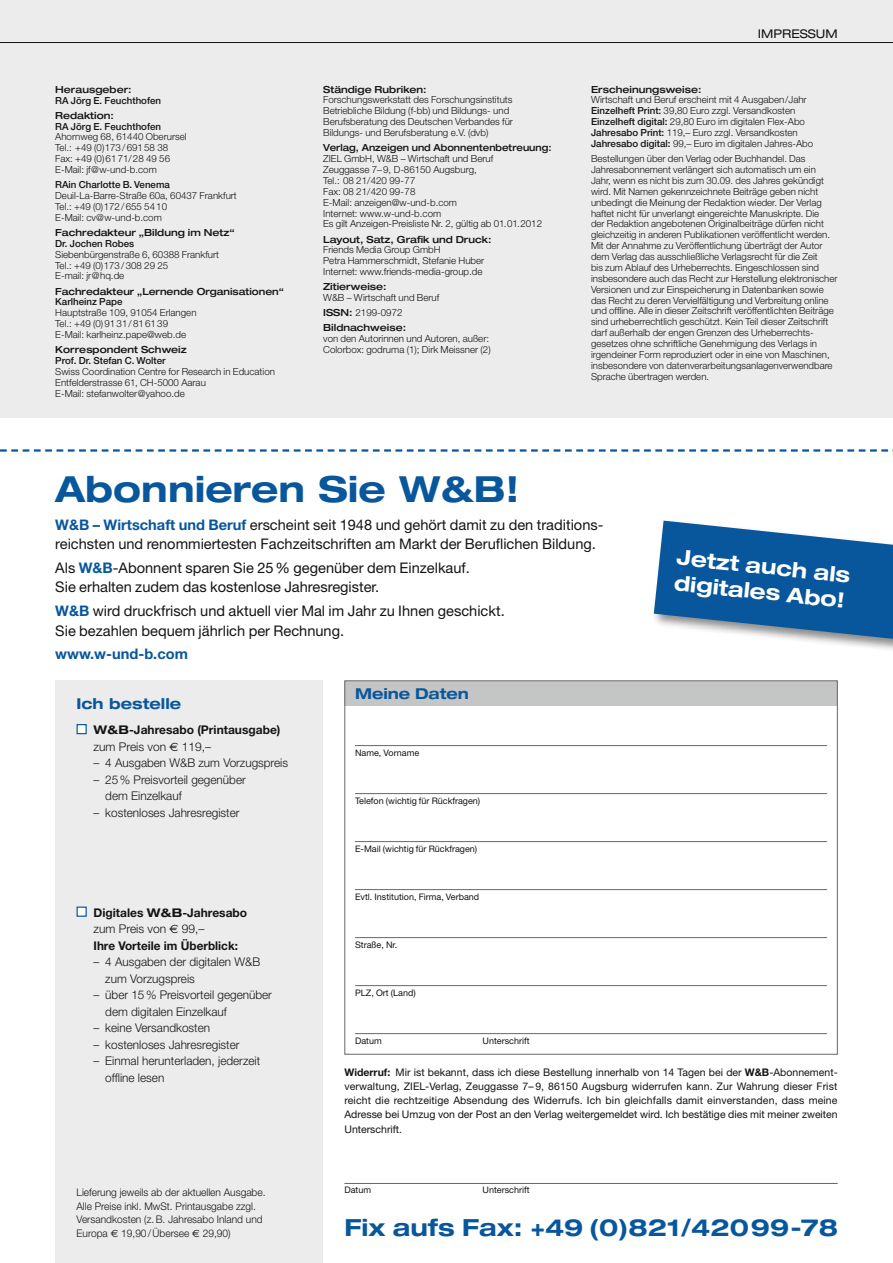
<style>
.page{position:relative;width:893px;height:1263px;background:#fff}
.page>*{position:absolute;margin:0;border:0;box-sizing:border-box;transform-origin:0 0}
.t1{font:700 expanded 36px "Helvetica Neue";color:#08579c}
.t2{font:700 expanded 23.7px "Helvetica Neue";color:#08579c}
.t3{font:700 expanded 21px/25.5px "Helvetica Neue";color:#fff}
.t4{font:700 expanded 15px "Helvetica Neue";color:#08579c}
.t5{font:14.7px/19.5px "Helvetica Neue";color:#141414}
.t6{font:700 14.7px "Helvetica Neue";color:#08579c}
.t7{font:300 12px/16.5px "Helvetica Neue";color:#141414}
.t8{font:700 12px/16.5px "Helvetica Neue";color:#141414}
.t9{font:expanded 12px "Helvetica Neue";color:#141414}
.t10{font:10.5px/14.2px "Helvetica Neue";color:#141414;text-align:justify}
.t11{font:300 10.5px/13.5px "Helvetica Neue";color:#141414}
.t12{font:300 9.75px/10.8px "Helvetica Neue";color:#141414}
.t13{font:500 expanded 9.75px "Helvetica Neue";color:#141414}
.t14{font:500 9.75px "Helvetica Neue";color:#141414}
.t15{font:500 expanded 9.75px "Helvetica Neue";color:#141414;scale:.93 1}
.t16{font:9px "Helvetica Neue";color:#141414}
.s1{font-weight:500;font-stretch:expanded}
.s2{font-weight:500}
.s3{font-weight:700;color:#08579c}
.s4{font-stretch:expanded}
.s5{font-weight:300}
.s6{font-family:"Euro Sans";font-weight:400}
.s7{font-weight:700}
</style>
<div class="page">
<div style="left:55px;top:680px;width:268px;height:583px;background:#ececec"></div>
<hr style="left:344px;top:1183px;width:494px;height:1px;background:#686867">
<svg style="left:0;top:449px;width:893px;height:3px"></svg>
<div style="left:344px;top:681px;width:494px;height:24px;background:#c4c5c5"></div>
<hr style="left:355px;top:745px;width:472px;height:1px;background:#686867">
<hr style="left:355px;top:793px;width:472px;height:1px;background:#686867">
<hr style="left:355px;top:841px;width:472px;height:1px;background:#686867">
<hr style="left:355px;top:889px;width:472px;height:1px;background:#686867">
<hr style="left:355px;top:937px;width:472px;height:1px;background:#686867">
<hr style="left:355px;top:985px;width:472px;height:1px;background:#686867">
<hr style="left:355px;top:1033px;width:472px;height:1px;background:#686867">
<div style="left:652px;top:519px;width:241px;height:140px;background:#141414;opacity:.5"></div>
<svg style="left:654px;top:521px;width:239px;height:118px;background:#3876ac"></svg>
<div style="left:77px;top:724px;width:10px;height:10px;background:#fff;border:1px solid #08579c"></div>
<div style="left:77px;top:906px;width:10px;height:11px;background:#fff;border:1px solid #08579c"></div>
<div style="left:0;top:0;width:893px;height:418px;background:#ececec"></div>
<hr style="left:0;top:42px;width:893px;height:1px;background:#141414">
<p class="t13" style="left:55px;top:83px;width:78px">Herausgeber:</p>
<p class="t14" style="left:55px;top:94px;width:107px">RA Jörg E. Feuchthofen</p>
<p class="t13" style="left:55px;top:109px;width:60px">Redaktion:</p>
<p class="t14" style="left:55px;top:120px;width:107px">RA Jörg E. Feuchthofen</p>
<p class="t12" style="left:55px;top:131px;width:133px">Ahornweg 68, 61440 Oberursel<br>Tel.: +49 (0)173/69158 38<br>Fax: +49 (0)6171/28 49 56<br>E-Mail: jf@w-und-b.com</p>
<p class="t14" style="left:55px;top:179px;width:116px">RAin Charlotte B. Venema</p>
<p class="t12" style="left:55px;top:190px;width:183px">Deuil-La-Barre-Straße 60a, 60437 Frankfurt<br>Tel.: +49 (0)172/655 5410<br>E-Mail: cv@w-und-b.com</p>
<p class="t13" style="left:55px;top:226px;width:181px">Fachredakteur „Bildung im Netz“</p>
<p class="t14" style="left:55px;top:237px;width:81px">Dr. Jochen Robes</p>
<p class="t12" style="left:55px;top:249px;width:165px">Siebenbürgenstraße 6, 60388 Frankfurt<br>Tel.: +49 (0)173/308 29 25<br>E-mail: jr@hq.de</p>
<p class="t13" style="left:55px;top:285px;width:230px">Fachredakteur „Lernende Organisationen“</p>
<p class="t14" style="left:55px;top:296px;width:69px">Karlheinz Pape</p>
<p class="t12" style="left:55px;top:307px;width:143px">Hauptstraße 109, 91054 Erlangen<br>Tel.: +49 (0)9131/816139<br>E-Mail: karlheinz.pape@web.de</p>
<p class="t13" style="left:55px;top:344px;width:133px">Korrespondent Schweiz</p>
<p class="t14" style="left:55px;top:355px;width:112px">Prof. Dr. Stefan C. Wolter</p>
<p class="t12" style="left:55px;top:366px;width:221px">Swiss Coordination Centre for Research in Education<br>Entfelderstrasse 61, CH-5000 Aarau<br>E-Mail: stefanwolter@yahoo.de</p>
<p class="t13" style="left:323px;top:83px;width:105px">Ständige Rubriken:</p>
<p class="t12" style="left:323px;top:94px;width:191px">Forschungswerkstatt des Forschungsinstituts Betriebliche Bildung (f-bb) und Bildungs- und Berufsberatung des Deutschen Verbandes für Bildungs- und Berufsberatung e.V. (dvb)</p>
<p class="t15" style="left:323px;top:142px;width:247px">Verlag, Anzeigen und Abonnentenbetreuung:</p>
<p class="t12" style="left:323px;top:153px;width:220px">ZIEL GmbH, W&amp;B – Wirtschaft und Beruf<br>Zeuggasse 7–9, D-86150 Augsburg,<br>Tel.: 08 21/420 99-77<br>Fax: 08 21/420 99-78<br>E-Mail: anzeigen@w-und-b.com<br>Internet: www.w-und-b.com<br>Es gilt Anzeigen-Preisliste Nr. 2, gültig ab 01.01.2012</p>
<p class="t13" style="left:323px;top:233px;width:170px">Layout, Satz, Grafik und Druck:</p>
<p class="t12" style="left:323px;top:244px;width:163px">Friends Media Group GmbH<br>Petra Hammerschmidt, Stefanie Huber<br>Internet: www.friends-media-group.de</p>
<p class="t13" style="left:323px;top:281px;width:65px">Zitierweise:</p>
<p class="t12" style="left:323px;top:290px;width:118px;line-height:15.1px">W&amp;B – Wirtschaft und Beruf<br><span class="s1">ISSN:</span> 2199-0972<br><span class="s1">Bildnachweise:</span></p>
<p class="t12" style="left:323px;top:333px;width:169px">von den Autorinnen und Autoren, außer:<br>Colorbox: godruma (1); Dirk Meissner (2)</p>
<h1 class="t1" style="left:55px;top:466px;width:465px">Abonnieren Sie W&amp;B!</h1>
<p class="t9" style="left:758px;top:27px;width:9px">IMP</p>
<p class="t9" style="left:782px;top:27px;width:55px">RESSUM</p>
<p class="t13" style="left:591px;top:83px;width:112px">Erscheinungsweise:</p>
<p class="t12" style="left:591px;top:94px;width:224px">Wirtschaft und Beruf erscheint mit 4 Ausgaben/Jahr <span class="s2">Einzelheft Print:</span> 39,80 Euro zzgl. Versandkosten <span class="s2">Einzelheft digital:</span> 29,80 Euro im digitalen Flex-Abo <span class="s2">Jahresabo Print:</span> 119,– Euro zzgl. Versandkosten <span class="s2">Jahresabo digital:</span> 99,– Euro im digitalen Jahres-Abo</p>
<p class="t12" style="left:591px;top:153px;width:248px">Bestellungen über den Verlag oder Buchhandel. Das Jahresabonnement verlängert sich automatisch um ein Jahr, wenn es nicht bis zum 30.09. des Jahres gekündigt wird. Mit Namen gekennzeichnete Beiträge geben nicht unbedingt die Meinung der Redaktion wieder. Der Verlag haftet nicht für unverlangt eingereichte Manuskripte. Die<br>der Redaktion angebotenen Originalbeiträge dürfen nicht gleichzeitig in anderen Publikationen veröffentlicht werden.<br>Mit der Annahme zu Veröffentlichung überträgt der Autor dem Verlag das ausschließliche Verlagsrecht für die Zeit<br>bis zum Ablauf des Urheberrechts. Eingeschlossen sind insbesondere auch das Recht zur Herstellung elektronischer Versionen und zur Einspeicherung in Datenbanken sowie das Recht zu deren Vervielfältigung und Verbreitung online und offline. Alle in dieser Zeitschrift veröffentlichten Beiträge sind urheberrechtlich geschützt. Kein Teil dieser Zeitschrift darf außerhalb der engen Grenzen des Urheberrechts&shy;gesetzes ohne schriftliche Genehmigung des Verlags in irgendeiner Form reproduziert oder in eine von Maschinen, insbesondere von datenverarbeitungsanlagenverwendbare Sprache übertragen werden.</p>
<h3 class="t5" style="left:55px;top:514px;width:550px"><span class="s3">W&amp;B – Wirtschaft und Beruf</span> erscheint seit 1948 und gehört damit zu den traditions&shy;reichsten und renommiertesten Fachzeitschriften am Markt der Beruflichen Bildung.</h3>
<h3 class="t5" style="left:55px;top:558px;width:416px">Als <span class="s3">W&amp;B</span>-Abonnent sparen Sie 25% gegenüber dem Einzelkauf.<br>Sie erhalten zudem das kostenlose Jahresregister.</h3>
<h3 class="t5" style="left:55px;top:601px;width:451px"><span class="s3">W&amp;B</span> wird druckfrisch und aktuell vier Mal im Jahr zu Ihnen geschickt.<br>Sie bezahlen bequem jährlich per Rechnung.</h3>
<h3 class="t6" style="left:55px;top:645px;width:134px">www.w-und-b.com</h3>
<h3 class="t4" style="left:77px;top:694px;width:106px">Ich bestelle</h3>
<p class="t8" style="left:94px;top:721px;width:188px"><span class="s4">W&amp;B</span>-Jahresabo (Printausgabe) <span class="s5">zum Preis von</span> <span class="s6">€</span> <span class="s5">119,–</span></p>
<p class="t7" style="left:94px;top:754px;width:196px">– 4 Ausgaben W&amp;B zum Vorzugspreis</p>
<p class="t7" style="left:105px;top:771px;width:142px;text-indent:-12px">– 25% Preisvorteil gegenüber dem Einzelkauf</p>
<p class="t7" style="left:94px;top:804px;width:147px">– kostenloses Jahresregister</p>
<h3 class="t4" style="left:355px;top:684px;width:115px">Meine Daten</h3>
<p class="t16" style="left:355px;top:747px;width:66px">Name, Vorname</p>
<p class="t16" style="left:355px;top:795px;width:127px">Telefon (wichtig für Rückfragen)</p>
<p class="t16" style="left:355px;top:843px;width:124px">E-Mail (wichtig für Rückfragen)</p>
<p class="t16" style="left:355px;top:891px;width:126px">Evtl. Institution, Firma, Verband</p>
<h3 class="t3" style="left:678px;top:544px;width:178px;rotate:6deg">Jetztauch als digitales Abo!</h3>
<p class="t8" style="left:94px;top:904px;width:155px">Digitales <span class="s4">W&amp;B</span>-Jahresabo <span class="s5">zum Preis von</span> <span class="s6">€</span> <span class="s5">99,–<br></span>Ihre Vorteile im Überblick:</p>
<p class="t7" style="left:105px;top:953px;width:156px;text-indent:-12px">– 4 Ausgaben der digitalen W&amp;B zum Vorzugspreis</p>
<p class="t7" style="left:105px;top:986px;width:168px;text-indent:-12px">– über 15% Preisvorteil gegenüber dem digitalen Einzelkauf</p>
<p class="t7" style="left:94px;top:1019px;width:118px">– keine Versandkosten</p>
<p class="t7" style="left:94px;top:1036px;width:147px">– kostenloses Jahresregister</p>
<p class="t7" style="left:105px;top:1052px;width:156px;text-indent:-12px">– Einmal herunterladen, jederzeit offline lesen</p>
<p class="t11" style="left:77px;top:1186px;width:191px">Lieferung jeweils ab der aktuellen Ausgabe.<br>Alle Preise inkl. MwSt. Printausgabe zzgl.<br>Versandkosten (z. B. Jahresabo Inland und Europa <span class="s6">€</span> 19,90/Übersee <span class="s6">€</span> 29,90)</p>
<p class="t16" style="left:355px;top:939px;width:44px">Straße, Nr.</p>
<p class="t16" style="left:355px;top:987px;width:62px">PLZ, Ort (Land)</p>
<p class="t16" style="left:355px;top:1035px;width:28px">Datum</p>
<p class="t16" style="left:483px;top:1035px;width:48px">Unterschrift</p>
<p class="t10" style="left:344px;top:1065px;width:495px"><span class="s7">Widerruf:</span> Mir ist bekannt, dass ich diese Bestellung innerhalb von 14 Tagen bei der <span class="s7">W&amp;B</span>-Abonnement&shy;verwaltung, ZIEL-Verlag, Zeuggasse 7– 9, 86150 Augsburg widerrufen kann. Zur Wahrung dieser Frist reicht die rechtzeitige Absendung des Widerrufs. Ich bin gleichfalls damit einverstanden, dass meine Adresse bei Umzug von der Post an den Verlag weitergemeldet wird. Ich bestätige dies mit meiner zweiten Unterschrift.</p>
<p class="t16" style="left:344px;top:1184px;width:28px">Datum</p>
<p class="t16" style="left:483px;top:1184px;width:48px">Unterschrift</p>
<h2 class="t2" style="left:344px;top:1213px;width:495px">Fix aufs Fax: +49 (0)821/42099-78</h2>
</div>
